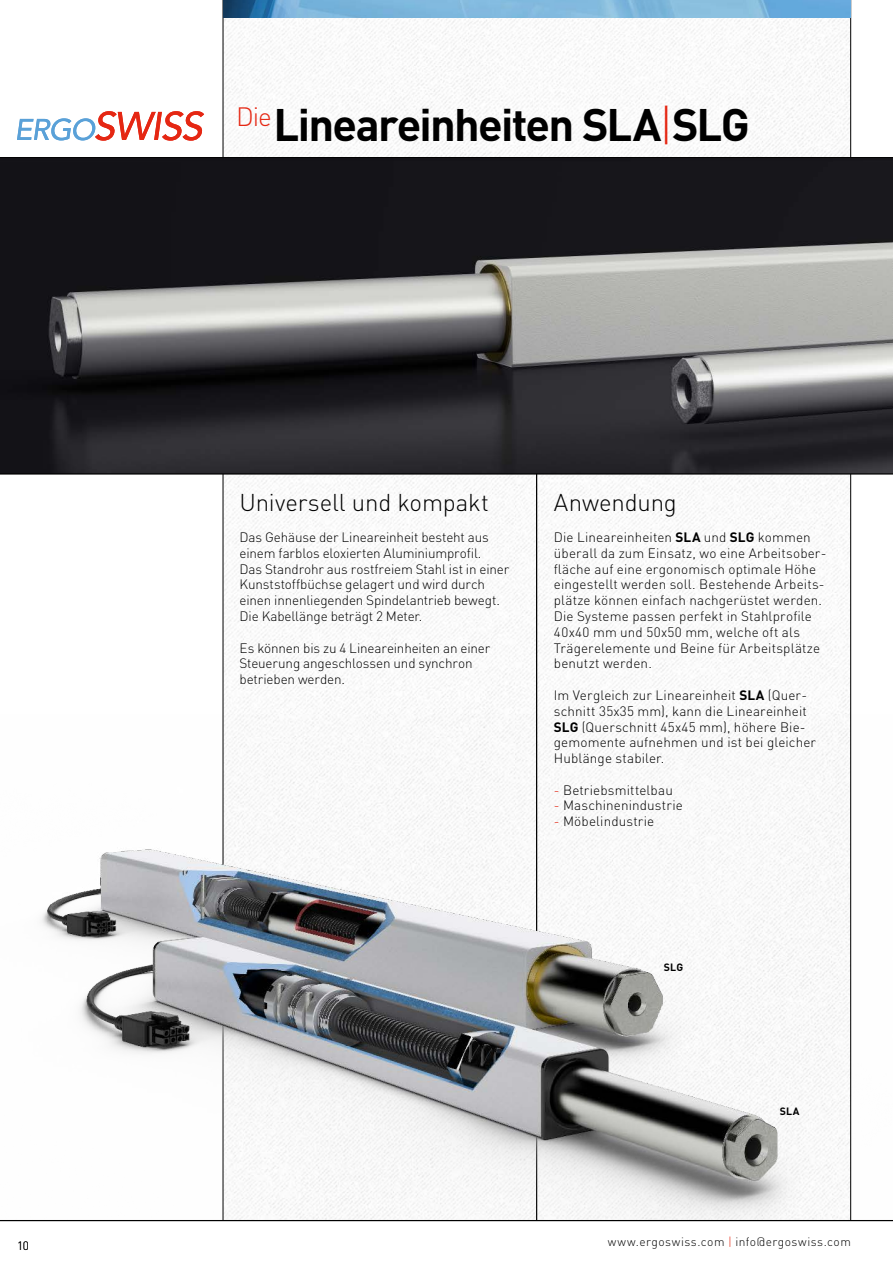
<style>
.page{position:relative;width:893px;height:1263px;background:#fff}
.page>*{position:absolute;margin:0;border:0;box-sizing:border-box;transform-origin:0 0}
.t1{font:700 45px "DIN";letter-spacing:-.04em;color:#000}
.t2{font:300 24px "DIN";letter-spacing:-.005em;color:#000}
.t3{font:300 13.5px/15.8px "DIN";letter-spacing:.005em;color:#000}
.t4{font:300 12px "DIN";letter-spacing:.035em;color:#000}
.t5{font:700 10.5px "DIN";letter-spacing:.02em;color:#000}
.s1{font-weight:300;color:#e52713}
.s2{font-weight:700}
.s3{color:#e52713}
</style>
<div class="page">
<img style="left:224px;top:475px;width:626px;height:239px">
<img style="left:224px;top:17px;width:626px;height:140px">
<hr style="left:850px;top:0;width:1px;height:1220px;background:#000">
<hr style="left:223px;top:0;width:1px;height:1220px;background:#000">
<img style="left:223px;top:0;width:627px;height:17px">
<img style="left:0;top:158px;width:893px;height:316px">
<hr style="left:536px;top:474px;width:1px;height:746px;background:#000">
<svg style="left:17px;top:111px;width:187px;height:30px"></svg>
<img style="left:41px;top:714px;width:811px;height:506px">
<hr style="left:0;top:157px;width:893px;height:1px;background:#000">
<hr style="left:0;top:474px;width:893px;height:1px;background:#000">
<hr style="left:0;top:1220px;width:893px;height:1px;background:#000">
<p class="t4" style="left:17px;top:1238px;width:14px">10</p>
<h1 class="t1" style="left:236px;top:95px;width:515px"><sup>Die</sup>Lineareinheiten SLA<span class="s1">|</span>SLG</h1>
<h2 class="t2" style="left:240px;top:487px;width:251px">Universell und kompakt</h2>
<p class="t3" style="left:240px;top:529px;width:271px">Das Gehäuse der Lineareinheit besteht aus einem farblos eloxierten Aluminiumprofil.<br>Das Standrohr aus rostfreiem Stahl ist in einer Kunststoffbüchse gelagert und wird durch einen innenliegenden Spindelantrieb bewegt.<br>Die Kabellänge beträgt 2 Meter.</p>
<p class="t3" style="left:240px;top:640px;width:252px">Es können bis zu 4 Lineareinheiten an einer<br>Steuerung angeschlossen und synchron betrieben werden.</p>
<h2 class="t2" style="left:554px;top:487px;width:125px">Anwendung</h2>
<p class="t3" style="left:554px;top:529px;width:274px">Die Lineareinheiten <span class="s2">SLA</span> und <span class="s2">SLG</span> kommen überall da zum Einsatz, wo eine Arbeitsober&shy;fläche auf eine ergonomisch optimale Höhe eingestellt werden soll. Bestehende Arbeits&shy;plätze können einfach nachgerüstet werden.<br>Die Systeme passen perfekt in Stahlprofile 40x40 mm und 50x50 mm, welche oft als Trägerelemente und Beine für Arbeitsplätze benutzt werden.</p>
<p class="t3" style="left:554px;top:687px;width:264px">Im Vergleich zur Lineareinheit <span class="s2">SLA</span> (Quer&shy;schnitt 35x35 mm), kann die Lineareinheit <span class="s2">SLG</span> (Querschnitt 45x45 mm), höhere Bie&shy;gemomente aufnehmen und ist bei gleicher Hublänge stabiler.</p>
<p class="t3" style="left:554px;top:782px;width:121px"><span class="s3">-</span> Betriebsmittelbau</p>
<p class="t3" style="left:554px;top:797px;width:130px"><span class="s3">-</span> Maschinenindustrie</p>
<p class="t3" style="left:554px;top:813px;width:102px"><span class="s3">-</span> Möbelindustrie</p>
<p class="t5" style="left:664px;top:960px;width:21px">SLG</p>
<p class="t5" style="left:780px;top:1104px;width:21px">SLA</p>
<p class="t4" style="left:608px;top:1234px;width:245px">www.ergoswiss.com <span class="s3">|</span> info@ergoswiss.com</p>
</div>
